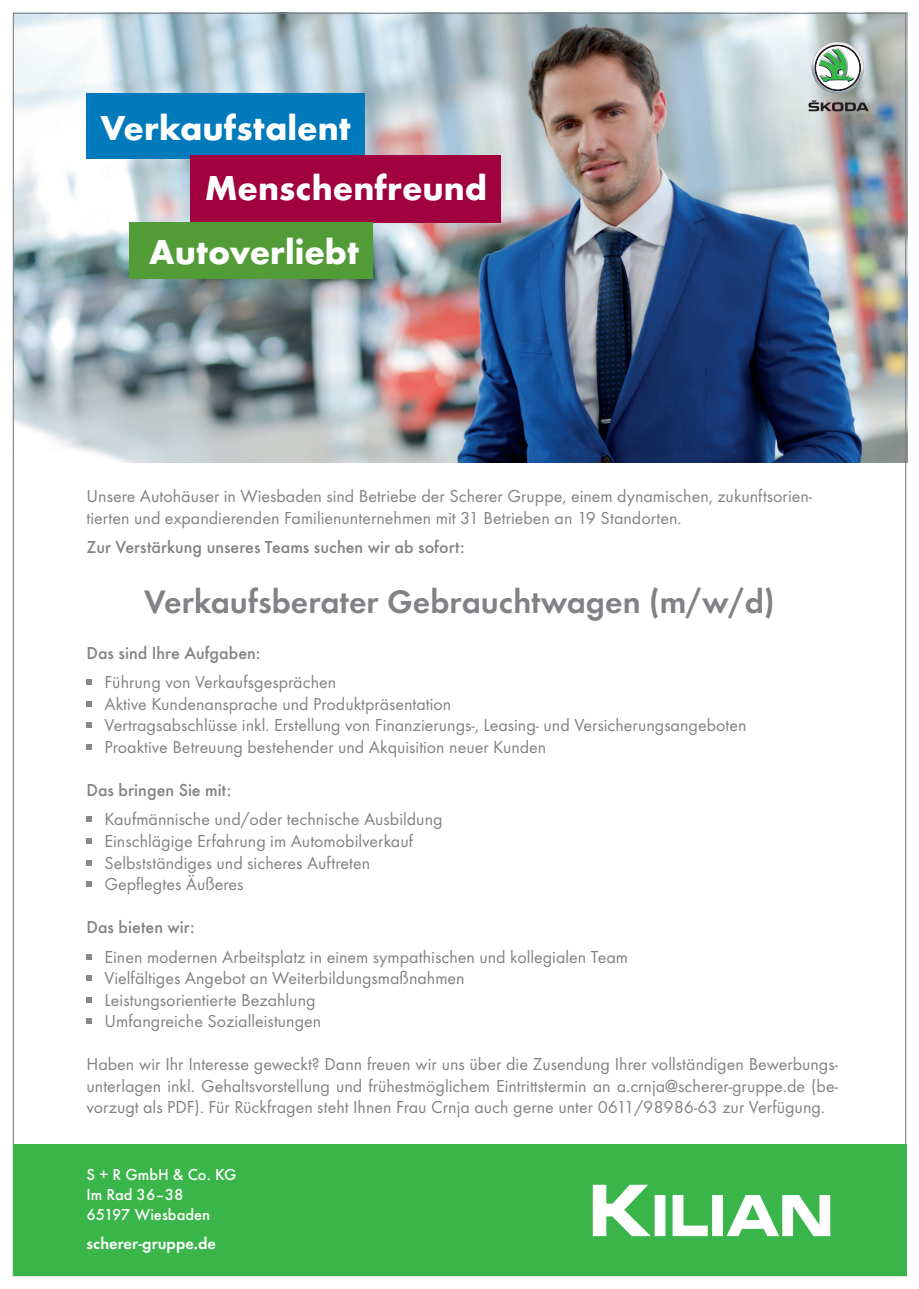
<style>
.page{position:relative;width:919px;height:1289px;background:#fff}
.page>*{position:absolute;margin:0;border:0;box-sizing:border-box;transform-origin:0 0}
.t1{font:700 35.85px/63.6px "Futura T";color:#fff}
.t2{font:600 33.75px "Futura T";color:#808285}
.t3{font:18px/21.6px "Futura T";color:#808285}
.t4{font:500 18px "Futura T";color:#808285}
.t5{font:500 16.5px/19.8px "Futura T";color:#fff}
.t6{font:600 16.5px "Futura T";color:#fff}
</style>
<div class="page">
<img style="left:15px;top:13px;width:892px;height:450px">
<div style="left:86px;top:94px;width:278px;height:65px;background:#007abb"></div>
<div style="left:190px;top:155px;width:310px;height:67px;background:#a1013f"></div>
<svg style="left:86px;top:679px;width:6px;height:6px"></svg>
<svg style="left:86px;top:701px;width:6px;height:5px"></svg>
<svg style="left:86px;top:722px;width:6px;height:6px"></svg>
<svg style="left:86px;top:744px;width:6px;height:6px"></svg>
<svg style="left:86px;top:816px;width:6px;height:6px"></svg>
<svg style="left:86px;top:838px;width:6px;height:6px"></svg>
<svg style="left:86px;top:860px;width:6px;height:5px"></svg>
<svg style="left:86px;top:881px;width:6px;height:6px"></svg>
<svg style="left:86px;top:954px;width:6px;height:5px"></svg>
<svg style="left:86px;top:975px;width:6px;height:6px"></svg>
<svg style="left:86px;top:997px;width:6px;height:5px"></svg>
<svg style="left:86px;top:1018px;width:6px;height:6px"></svg>
<div style="left:129px;top:222px;width:244px;height:57px;background:#529c38"></div>
<div style="left:13px;top:1144px;width:893px;height:132px;background:#3ab54a"></div>
<svg style="left:592px;top:1184px;width:238px;height:52px"></svg>
<svg style="left:811px;top:42px;width:52px;height:52px"></svg>
<svg style="left:808px;top:100px;width:60px;height:11px"></svg>
<h1 class="t1" style="left:100px;top:96px;width:252px">Verkaufstalent</h1>
<h1 class="t1" style="left:149px;top:156px;width:339px;text-indent:55px">Menschenfreund<br>Autoverliebt</h1>
<p class="t3" style="left:86px;top:485px;width:727px">Unsere Autohäuser in Wiesbaden sind Betriebe der Scherer Gruppe, einem dynamischen, zukunftsorien&shy;tierten und expandierenden Familienunternehmen mit 31 Betrieben an 19 Standorten.</p>
<p class="t4" style="left:86px;top:536px;width:379px">Zur Verstärkung unseres Teams suchen wir ab sofort:</p>
<h2 class="t2" style="left:144px;top:581px;width:632px">Verkaufsberater Gebrauchtwagen (m/w/d)</h2>
<p class="t4" style="left:86px;top:642px;width:175px">Das sind Ihre Aufgaben:</p>
<p class="t3" style="left:104px;top:671px;width:643px">Führung von Verkaufsgesprächen<br>Aktive Kundenansprache und Produktpräsentation<br>Vertragsabschlüsse inkl. Erstellung von Finanzierungs-, Leasing- und Versicherungsangeboten Proaktive Betreuung bestehender und Akquisition neuer Kunden</p>
<p class="t4" style="left:86px;top:779px;width:146px">Das bringen Sie mit:</p>
<p class="t3" style="left:104px;top:808px;width:339px">Kaufmännische und/oder technische Ausbildung Einschlägige Erfahrung im Automobilverkauf Selbstständiges und sicheres Auftreten Gepflegtes Äußeres</p>
<p class="t4" style="left:86px;top:916px;width:110px">Das bieten wir:</p>
<p class="t3" style="left:104px;top:945px;width:525px">Einen modernen Arbeitsplatz in einem sympathischen und kollegialen Team Vielfältiges Angebot an Weiterbildungsmaßnahmen<br>Leistungsorientierte Bezahlung<br>Umfangreiche Sozialleistungen</p>
<p class="t3" style="left:86px;top:1052px;width:753px;text-align:justify">Haben wir Ihr Interesse geweckt? Dann freuen wir uns über die Zusendung Ihrer vollständigen Bewerbungs&shy;unterlagen inkl. Gehaltsvorstellung und frühestmöglichem Eintrittstermin an a.crnja@scherer-gruppe.de (be&shy;vorzugt als PDF). Für Rückfragen steht Ihnen Frau Crnja auch gerne unter 0611/98986-63 zur Verfügung.</p>
<p class="t5" style="left:86px;top:1164px;width:151px">S + R GmbH &amp; Co. KG<br>Im Rad 36–38<br>65197 Wiesbaden</p>
<p class="t6" style="left:86px;top:1233px;width:131px">scherer-gruppe.de</p>
</div>
